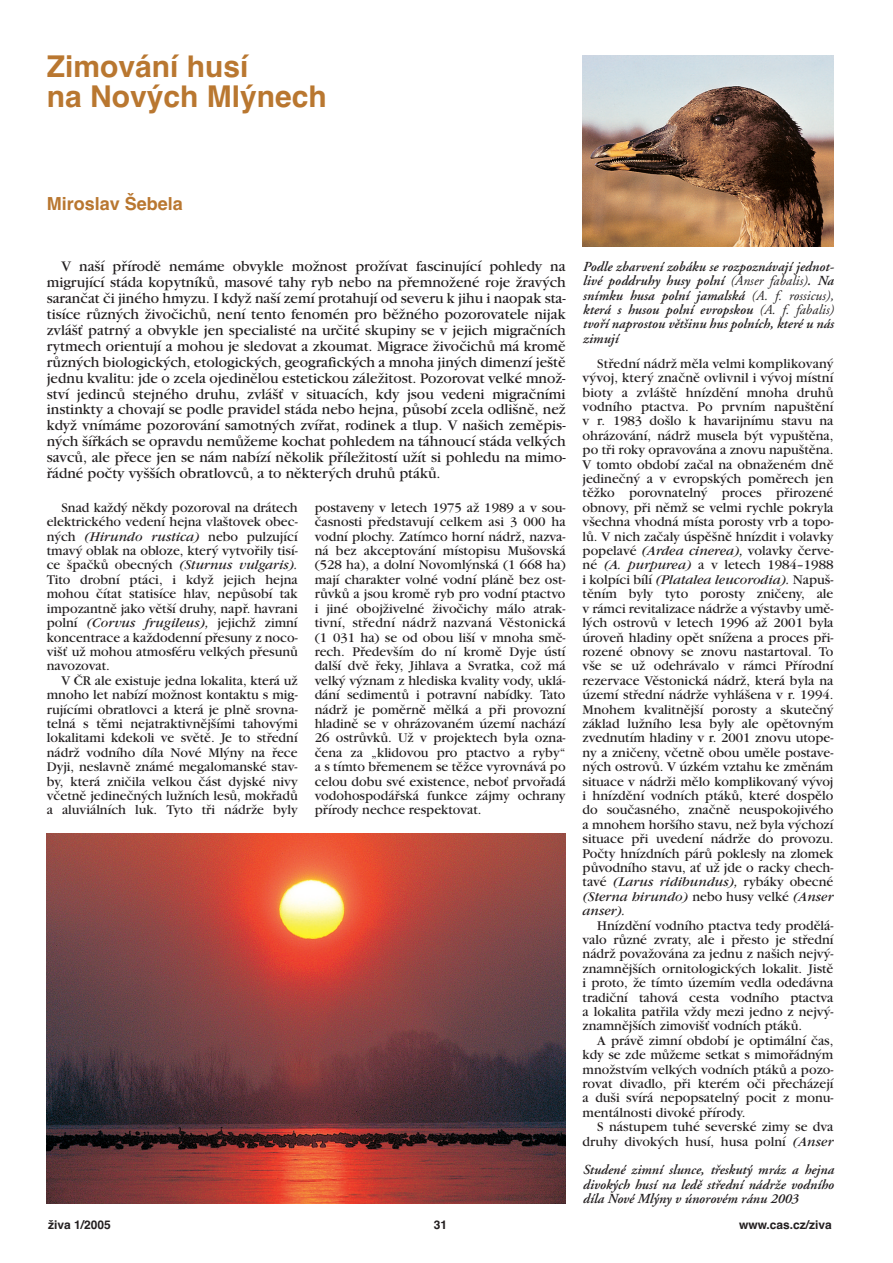
<style>
.page{position:relative;width:893px;height:1263px;background:#fff}
.page>*{position:absolute;margin:0;border:0;box-sizing:border-box;transform-origin:0 0}
.t1{font:700 30px/30px "Helvetica CE";color:#b97730}
.t2{font:700 18px "Helvetica CE";color:#b97730}
.t3{font:15.3px/15.9px "Garamond CE";color:#231f20;text-align:justify}
.t4{font:13.95px/14.4px "Garamond CE";color:#231f20;text-align:justify}
.t5{font:italic 600 13.8px/14.4px "Adobe Garamond CE";color:#231f20;text-align:justify}
.t6{font:700 12px "Helvetica CE";color:#231f20}
.s1{font-style:italic}
.s2{font-weight:400}
</style>
<div class="page">
<img style="left:47px;top:833px;width:519px;height:370px">
<img style="left:583px;top:55px;width:250px;height:191px">
<h1 class="t1" style="left:47px;top:52px;width:282px">Zimování husí<br>na Nových Mlýnech</h1>
<p class="t2" style="left:47px;top:193px;width:138px">Miroslav Šebela</p>
<p class="t3" style="left:47px;top:260px;width:520px;text-indent:15px">V naší přírodě nemáme obvykle možnost prožívat fascinující pohledy na migrující stáda kopytníků, masové tahy ryb nebo na přemnožené roje žravých sarančat či jiného hmyzu. I když naší zemí protahují od severu k jihu i naopak sta&shy;tisíce různých živočichů, není tento fenomén pro běžného pozorovatele nijak zvlášť patrný a obvykle jen specialisté na určité skupiny se v jejich migračních rytmech orientují a mohou je sledovat a zkoumat. Migrace živočichů má kromě různých biologických, etologických, geografických a mnoha jiných dimenzí ještě jednu kvalitu: jde o zcela ojedinělou estetickou záležitost. Pozorovat velké množ&shy;ství jedinců stejného druhu, zvlášť v situacích, kdy jsou vedeni migračními instinkty a chovají se podle pravidel stáda nebo hejna, působí zcela odlišně, než když vnímáme pozorování samotných zvířat, rodinek a tlup. V našich zeměpis&shy;ných šířkách se opravdu nemůžeme kochat pohledem na táhnoucí stáda velkých savců, ale přece jen se nám nabízí několik příležitostí užít si pohledu na mimo&shy;řádné počty vyšších obratlovců, a to některých druhů ptáků.</p>
<p class="t4" style="left:47px;top:502px;width:252px;text-indent:15px">Snad každý někdy pozoroval na drátech elektrického vedení hejna vlaštovek obec&shy;ných <span class="s1">(Hirundo rustica)</span> nebo pulzující tmavý oblak na obloze, který vytvořily tisí&shy;ce špačků obecných <span class="s1">(Sturnus vulgaris).<br></span>Tito drobní ptáci, i když jejich hejna mohou čítat statisíce hlav, nepůsobí tak impozantně jako větší druhy, např. havrani polní <span class="s1">(Corvus frugileus),</span> jejichž zimní koncentrace a každodenní přesuny z noco&shy;višť už mohou atmosféru velkých přesunů navozovat.</p>
<p class="t4" style="left:47px;top:674px;width:252px;text-indent:15px">V ČR ale existuje jedna lokalita, která už mnoho let nabízí možnost kontaktu s mig&shy;rujícími obratlovci a která je plně srovna&shy;telná s těmi nejatraktivnějšími tahovými lokalitami kdekoli ve světě. Je to střední nádrž vodního díla Nové Mlýny na řece Dyji, neslavně známé megalomanské stav&shy;by, která zničila velkou část dyjské nivy včetně jedinečných lužních lesů, mokřadů a aluviálních luk. Tyto tři nádrže byly</p>
<p class="t4" style="left:315px;top:502px;width:252px">postaveny v letech 1975 až 1989 a v sou&shy;časnosti představují celkem asi 3 000 ha vodní plochy. Zatímco horní nádrž, nazva&shy;ná bez akceptování místopisu Mušovská (528 ha), a dolní Novomlýnská (1 668 ha) mají charakter volné vodní pláně bez ost&shy;růvků a jsou kromě ryb pro vodní ptactvo i jiné obojživelné živočichy málo atrak&shy;tivní, střední nádrž nazvaná Věstonická (1 031 ha) se od obou liší v mnoha smě&shy;rech. Především do ní kromě Dyje ústí další dvě řeky, Jihlava a Svratka, což má velký význam z hlediska kvality vody, uklá&shy;dání sedimentů i potravní nabídky. Tato nádrž je poměrně mělká a při provozní hladině se v ohrázovaném území nachází 26 ostrůvků. Už v projektech byla ozna&shy;čena za „klidovou pro ptactvo a ryby“ a s tímto břemenem se těžce vyrovnává po celou dobu své existence, neboť prvořadá vodohospodářská funkce zájmy ochrany přírody nechce respektovat.</p>
<p class="t5" style="left:583px;top:261px;width:253px">Podle zbarvení zobáku se rozpoznávají jednot&shy;livé poddruhy husy polní <span class="s2">(Anser fabalis)</span>. Na snímku husa polní jamalská <span class="s2">(A. f. rossicus), </span>která s husou polní evropskou <span class="s2">(A. f. fabalis) </span>tvoří naprostou většinu hus polních, které u nás zimují</p>
<p class="t4" style="left:583px;top:358px;width:252px;text-indent:15px">Střední nádrž měla velmi komplikovaný vývoj, který značně ovlivnil i vývoj místní bioty a zvláště hnízdění mnoha druhů vodního ptactva. Po prvním napuštění v r. 1983 došlo k havarijnímu stavu na ohrázování, nádrž musela být vypuštěna, po tři roky opravována a znovu napuštěna.<br>V tomto období začal na obnaženém dně jedinečný a v evropských poměrech jen těžko porovnatelný proces přirozené obnovy, při němž se velmi rychle pokryla všechna vhodná místa porosty vrb a topo&shy;lů. V nich začaly úspěšně hnízdit i volavky popelavé <span class="s1">(Ardea cinerea),</span> volavky červe&shy;né <span class="s1">(A. purpurea)</span> a v letech 1984–1988 i kolpíci bílí <span class="s1">(Platalea leucorodia).</span> Napuš&shy;těním byly tyto porosty zničeny, ale v rámci revitalizace nádrže a výstavby umě&shy;lých ostrovů v letech 1996 až 2001 byla úroveň hladiny opět snížena a proces při&shy;rozené obnovy se znovu nastartoval. To vše se už odehrávalo v rámci Přírodní rezervace Věstonická nádrž, která byla na území střední nádrže vyhlášena v r. 1994.<br>Mnohem kvalitnější porosty a skutečný základ lužního lesa byly ale opětovným zvednutím hladiny v r. 2001 znovu utope&shy;ny a zničeny, včetně obou uměle postave&shy;ných ostrovů. V úzkém vztahu ke změnám situace v nádrži mělo komplikovaný vývoj i hnízdění vodních ptáků, které dospělo do současného, značně neuspokojivého a mnohem horšího stavu, než byla výchozí situace při uvedení nádrže do provozu.<br>Počty hnízdních párů poklesly na zlomek původního stavu, ať už jde o racky chech&shy;tavé <span class="s1">(Larus ridibundus),</span> rybáky obecné <span class="s1">(Sterna hirundo)</span> nebo husy velké <span class="s1">(Anser anser).</span></p>
<p class="t4" style="left:583px;top:919px;width:252px;text-indent:15px">Hnízdění vodního ptactva tedy prodělá&shy;valo různé zvraty, ale i přesto je střední nádrž považována za jednu z našich nejvý&shy;znamnějších ornitologických lokalit. Jistě i proto, že tímto územím vedla odedávna tradiční tahová cesta vodního ptactva a lokalita patřila vždy mezi jedno z nejvý&shy;znamnějších zimovišť vodních ptáků.</p>
<p class="t4" style="left:583px;top:1034px;width:252px;text-indent:15px">A právě zimní období je optimální čas, kdy se zde můžeme setkat s mimořádným množstvím velkých vodních ptáků a pozo&shy;rovat divadlo, při kterém oči přecházejí a duši svírá nepopsatelný pocit z monu&shy;mentálnosti divoké přírody.</p>
<p class="t4" style="left:583px;top:1121px;width:252px;text-align:right">S nástupem tuhé severské zimy se dva druhy divokých husí, husa polní <span class="s1">(Anser</span></p>
<p class="t5" style="left:583px;top:1164px;width:252px">Studené zimní slunce, třeskutý mráz a hejna divokých husí na ledě střední nádrže vodního díla Nové Mlýny v únorovém ránu 2003</p>
<p class="t6" style="left:48px;top:1217px;width:64px">živa 1/2005</p>
<p class="t6" style="left:434px;top:1217px;width:15px">31</p>
<p class="t6" style="left:739px;top:1217px;width:94px">www.cas.cz/ziva</p>
</div>
